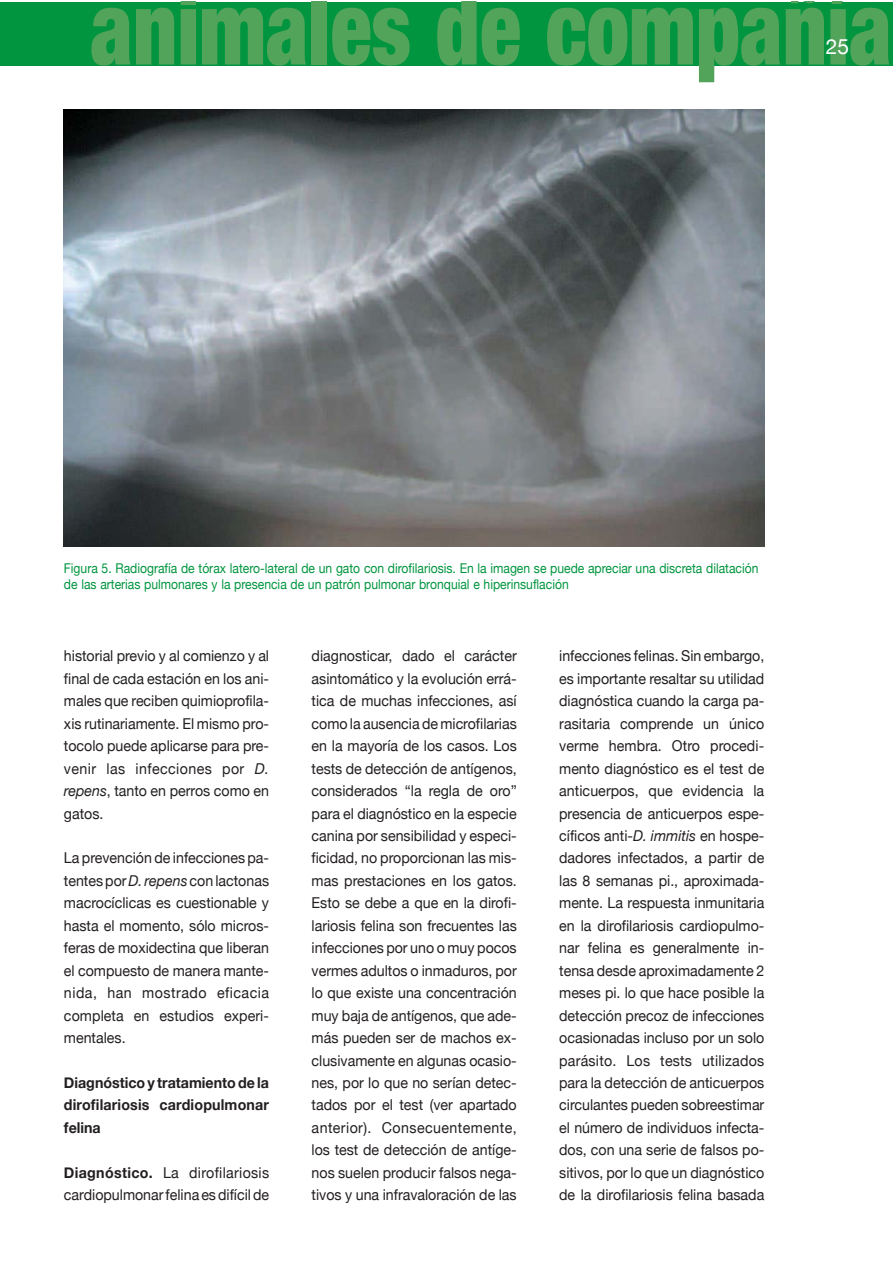
<style>
.page{position:relative;width:893px;height:1263px;background:#fff}
.page>*{position:absolute;margin:0;border:0;box-sizing:border-box;transform-origin:0 0}
.t1{font:900 condensed 102.45px "Helvetica Neue";color:#52a45a;scale:.83 1}
.t2{font:21px "Helvetica Neue";color:#fff}
.t3{font:15px/22.5px "Helvetica Neue";color:#231f20;text-align:justify;scale:.95 1}
.t4{font:700 15px/22.5px "Helvetica Neue";letter-spacing:.01em;color:#231f20;text-align:justify;scale:.95 1}
.t5{font:13.5px/16.5px "Helvetica Neue";color:#01953f;scale:.9 1}
.s1{font-style:italic}
.s2{font-weight:700}
</style>
<div class="page">
<div style="left:0;top:2px;width:893px;height:64px;background:#01953f"></div>
<img style="left:64px;top:109px;width:700px;height:437px">
<h1 class="t1" style="left:90px;top:-35px;width:967px">animales de compañía</h1>
<h2 class="t2" style="left:826px;top:34px;width:25px">25</h2>
<p class="t5" style="left:64px;top:560px;width:773px">Figura 5. Radiografía de tórax latero-lateral de un gato con dirofilariosis. En la imagen se puede apreciar una discreta dilatación de las arterias pulmonares y la presencia de un patrón pulmonar bronquial e hiperinsuflación</p>
<p class="t3" style="left:64px;top:645px;width:217px">historial previo y al comienzo y al final de cada estación en los ani&shy;males que reciben quimioprofila&shy;xis rutinariamente. El mismo pro&shy;tocolo puede aplicarse para pre&shy;venir las infecciones por <span class="s1">D. repens</span>, tanto en perros como en gatos.</p>
<p class="t3" style="left:64px;top:847px;width:218px">La prevención de infecciones pa&shy;tentes por <span class="s1">D. repens</span> con lactonas macrocíclicas es cuestionable y hasta el momento, sólo micros&shy;feras de moxidectina que liberan el compuesto de manera mante&shy;nida, han mostrado eficacia completa en estudios experi&shy;mentales.</p>
<p class="t4" style="left:64px;top:1071px;width:217px">Diagnóstico y tratamiento de la dirofilariosis cardiopulmonar felina</p>
<p class="t3" style="left:64px;top:1161px;width:218px"><span class="s2">Diagnóstico.</span> La dirofilariosis cardiopulmonar felina es difícil de</p>
<p class="t3" style="left:312px;top:645px;width:217px">diagnosticar, dado el carácter asintomático y la evolución errá&shy;tica de muchas infecciones, así como la ausencia de microfilarias en la mayoría de los casos. Los tests de detección de antígenos, considerados “la regla de oro” para el diagnóstico en la especie canina por sensibilidad y especi&shy;ficidad, no proporcionan las mis&shy;mas prestaciones en los gatos.<br>Esto se debe a que en la dirofi&shy;lariosis felina son frecuentes las infecciones por uno o muy pocos vermes adultos o inmaduros, por lo que existe una concentración muy baja de antígenos, que ade&shy;más pueden ser de machos ex&shy;clusivamente en algunas ocasio&shy;nes, por lo que no serían detec&shy;tados por el test (ver apartado anterior). Consecuentemente, los test de detección de antíge&shy;nos suelen producir falsos nega&shy;tivos y una infravaloración de las</p>
<p class="t3" style="left:559px;top:645px;width:217px">infecciones felinas. Sin embargo, es importante resaltar su utilidad diagnóstica cuando la carga pa&shy;rasitaria comprende un único verme hembra. Otro procedi&shy;mento diagnóstico es el test de anticuerpos, que evidencia la presencia de anticuerpos espe&shy;cíficos anti-<span class="s1">D. immitis</span> en hospe&shy;dadores infectados, a partir de las 8 semanas pi., aproximada&shy;mente. La respuesta inmunitaria en la dirofilariosis cardiopulmo&shy;nar felina es generalmente in&shy;tensa desde aproximadamente 2 meses pi. lo que hace posible la detección precoz de infecciones ocasionadas incluso por un solo parásito. Los tests utilizados para la detección de anticuerpos circulantes pueden sobreestimar el número de individuos infecta&shy;dos, con una serie de falsos po&shy;sitivos, por lo que un diagnóstico de la dirofilariosis felina basada</p>
</div>
